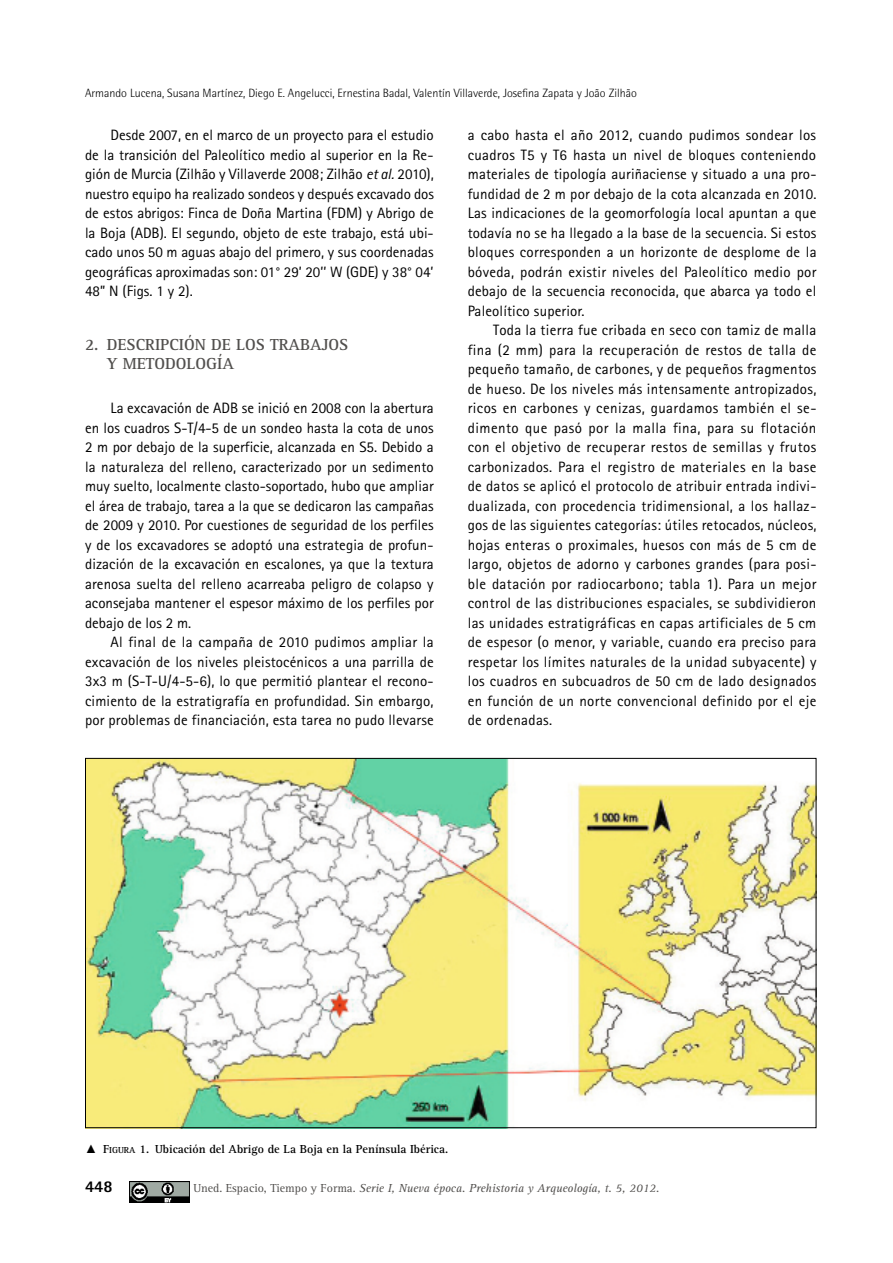
<style>
.page{position:relative;width:893px;height:1263px;background:#fff}
.page>*{position:absolute;margin:0;border:0;box-sizing:border-box;transform-origin:0 0}
._01_LADILLO{font:700 16.5px/19.5px "Rotis Serif Std";color:#514f4d}
.t1{font:800 16.5px "Rotis Sans Serif Std";color:#000}
.PARRAFO{font:15px/19.5px "Rotis Sans Serif Std";letter-spacing:.01em;color:#000;text-align:justify}
.t2{font:300 12px "Rotis Semi Sans Std";color:#000}
.t3{font:italic 12px "Rotis Serif Std";color:#514f4d}
.PIE_FOTO{font:700 12px "Rotis Serif Std";color:#000}
.s1{font-style:italic}
.s2{font-family:"Times New Roman";font-weight:400}
.s3{font-style:inherit}
.s4{font-size:9px}
.s5{font-style:normal}
</style>
<div class="page">
<img style="left:129px;top:1181px;width:61px;height:21px">
<img style="left:87px;top:760px;width:727px;height:366px">
<p class="t2" style="left:85px;top:86px;width:553px">Armando Lucena, Susana Martínez, Diego E. Angelucci, Ernestina Badal, Valentín Villaverde, Josefina Zapata y João Zilhão</p>
<p class="PARRAFO" style="left:85px;top:125px;width:350px;text-indent:26px">Desde 2007, en el marco de un proyecto para el estudio de la transición del Paleolítico medio al superior en la Re&shy;gión de Murcia (Zilhão y Villaverde 2008; Zilhão <span class="s1">et al.</span> 2010), nuestro equipo ha realizado sondeos y después excavado dos de estos abrigos: Finca de Doña Martina (FDM) y Abrigo de la Boja (ADB). El segundo, objeto de este trabajo, está ubi&shy;cado unos 50 m aguas abajo del primero, y sus coordenadas geográficas aproximadas son: 01° 29’ 20’’ W (GDE) y 38° 04’ 48” N (Figs. 1 y 2).</p>
<p class="_01_LADILLO" style="left:107px;top:335px;width:243px;text-indent:-22px">2. DESCRIPCIÓN DE LOS TRABAJOS<br>Y METODOLOGÍA</p>
<p class="PARRAFO" style="left:85px;top:398px;width:350px;text-indent:26px">La excavación de ADB se inició en 2008 con la abertura en los cuadros S-T/4-5 de un sondeo hasta la cota de unos 2 m por debajo de la superficie, alcanzada en S5. Debido a la naturaleza del relleno, caracterizado por un sedimento muy suelto, localmente clasto-soportado, hubo que ampliar el área de trabajo, tarea a la que se dedicaron las campañas de 2009 y 2010. Por cuestiones de seguridad de los perfiles y de los excavadores se adoptó una estrategia de profun&shy;dización de la excavación en escalones, ya que la textura arenosa suelta del relleno acarreaba peligro de colapso y aconsejaba mantener el espesor máximo de los perfiles por debajo de los 2 m.</p>
<p class="PARRAFO" style="left:85px;top:632px;width:350px;text-indent:26px">Al final de la campaña de 2010 pudimos ampliar la excavación de los niveles pleistocénicos a una parrilla de 3x3 m (S-T-U/4-5-6), lo que permitió plantear el recono&shy;cimiento de la estratigrafía en profundidad. Sin embargo, por problemas de financiación, esta tarea no pudo llevarse</p>
<p class="PARRAFO" style="left:468px;top:125px;width:350px">a cabo hasta el año 2012, cuando pudimos sondear los cuadros T5 y T6 hasta un nivel de bloques conteniendo materiales de tipología auriñaciense y situado a una pro&shy;fundidad de 2 m por debajo de la cota alcanzada en 2010.<br>Las indicaciones de la geomorfología local apuntan a que todavía no se ha llegado a la base de la secuencia. Si estos bloques corresponden a un horizonte de desplome de la bóveda, podrán existir niveles del Paleolítico medio por debajo de la secuencia reconocida, que abarca ya todo el Paleolítico superior.</p>
<p class="PARRAFO" style="left:468px;top:320px;width:350px;text-indent:26px">Toda la tierra fue cribada en seco con tamiz de malla fina (2 mm) para la recuperación de restos de talla de pequeño tamaño, de carbones, y de pequeños fragmentos de hueso. De los niveles más intensamente antropizados, ricos en carbones y cenizas, guardamos también el se&shy;dimento que pasó por la malla fina, para su flotación con el objetivo de recuperar restos de semillas y frutos carbonizados. Para el registro de materiales en la base de datos se aplicó el protocolo de atribuir entrada indivi&shy;dualizada, con procedencia tridimensional, a los hallaz&shy;gos de las siguientes categorías: útiles retocados, núcleos, hojas enteras o proximales, huesos con más de 5 cm de largo, objetos de adorno y carbones grandes (para posi&shy;ble datación por radiocarbono; tabla 1). Para un mejor control de las distribuciones espaciales, se subdividieron las unidades estratigráficas en capas artificiales de 5 cm de espesor (o menor, y variable, cuando era preciso para respetar los límites naturales de la unidad subyacente) y los cuadros en subcuadros de 50 cm de lado designados en función de un norte convencional definido por el eje de ordenadas.</p>
<p class="PIE_FOTO" style="left:85px;top:1142px;width:365px"><span class="s2">▲</span> <span class="s3">F</span><span class="s4">IGURA</span> <span class="s3">1.</span> Ubicación del Abrigo de La Boja en la Península Ibérica.</p>
<p class="t1" style="left:85px;top:1176px;width:29px">448</p>
<p class="t3" style="left:193px;top:1181px;width:467px"><span class="s5">Uned. Espacio, Tiempo y Forma.</span> Serie I, Nueva época. Prehistoria y Arqueología, t. 5, 2012.</p>
</div>
